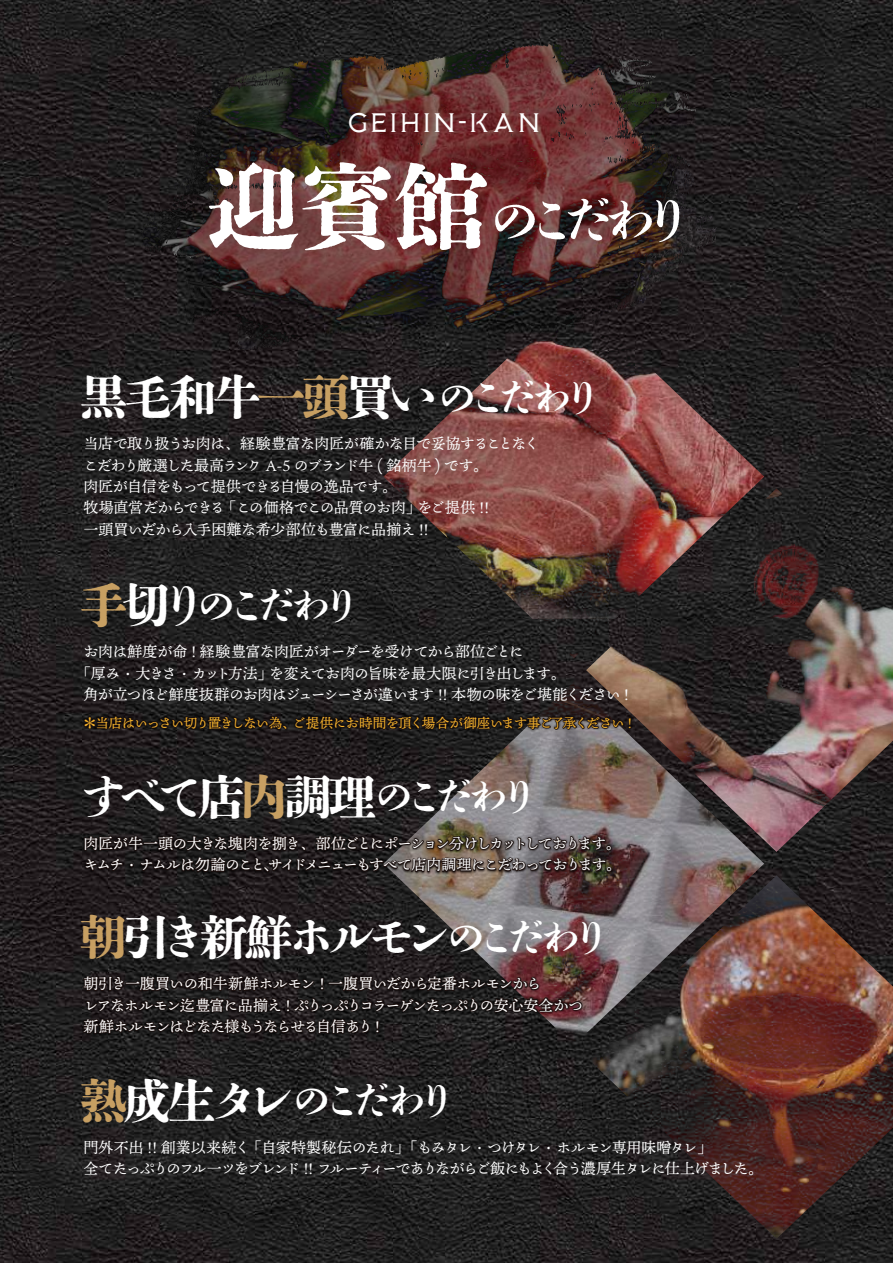
<style>
.page{position:relative;width:893px;height:1263px;background:#fff}
.page>*{position:absolute;margin:0;border:0;box-sizing:border-box;transform-origin:0 0}
.t1{font:800 50.55px "DNP Shuei N Shogo Min Std";letter-spacing:-.26em;color:#fff}
.t2{font:800 48px "DNP Shuei N Shogo Min Std";letter-spacing:-.155em;color:#fff}
.t3{font:800 48px "DNP Shuei N Shogo Min Std";letter-spacing:-.07em;color:#fff}
.t4{font:800 48px "DNP Shuei N Shogo Min Std";letter-spacing:-.13em;color:#fff}
.t5{font:800 39px "DNP Shuei N Shogo Min Std";letter-spacing:-.215em;color:#fff}
.t6{font:23.4px "Medusa Gothic";letter-spacing:.06em;color:#fff}
.t7{font:15px/21.3px "Ten Mincho";letter-spacing:-.065em;color:#fff}
.t8{font:15px/21.3px "Ten Mincho";letter-spacing:-.045em;color:#fff}
.t9{font:15px/21.3px "Ten Mincho";letter-spacing:-.095em;color:#fff}
.t10{font:13.5px "Ten Mincho";letter-spacing:-.065em;color:#f7b52c}
.s1{font-size:94.35px}
.s2{color:#c79f62}
.s3{font-size:39px}
.s4{font-size:48px;color:#c79f62}
.s5{font-size:48px}
.s6{font-family:"Koz Go Pr 6 N"}
</style>
<div class="page">
<img style="left:0;top:0;width:893px;height:1263px">
<img style="left:110px;top:0;width:629px;height:387px">
<img style="left:383px;top:296px;width:381px;height:329px">
<img style="left:586px;top:488px;width:307px;height:364px">
<img style="left:383px;top:682px;width:381px;height:290px">
<img style="left:586px;top:875px;width:307px;height:364px">
<svg style="left:83px;top:773px;width:529px;height:143px;background:#3d3635"></svg>
<svg style="left:82px;top:931px;width:501px;height:132px;background:#282121"></svg>
<img style="left:80px;top:712px;width:556px;height:34px">
<svg style="left:83px;top:671px;width:205px;height:86px;background:#1f1c1c"></svg>
<svg style="left:294px;top:625px;width:338px;height:114px;background:#2a2625"></svg>
<h3 class="t6" style="left:349px;top:106px;width:195px">GEIHIN-KAN</h3>
<h1 class="t1" style="left:205px;top:184px;width:489px"><span class="s1">迎賓館</span>のこだわり</h1>
<h2 class="t3" style="left:79px;top:363px;width:524px">黒毛和牛<span class="s2">一頭</span>買い<span class="s3">のこだわり</span></h2>
<p class="t8" style="left:83px;top:433px;width:457px">当店で取り扱うお肉は、経験豊富な肉匠が確かな目で妥協することなくこだわり厳選した最高ランク A-5 のブランド牛 ( 銘柄牛 ) です。<br>肉匠が自信をもって提供できる自慢の逸品です。<br>牧場直営だからできる 「この価格でこの品質のお肉」をご提供 !!<br>一頭買いだから入手困難な希少部位も豊富に品揃え !!</p>
<h3 class="t5" style="left:79px;top:577px;width:283px"><span class="s4">手</span><span class="s5">切り</span>のこだわり</h3>
<p class="t7" style="left:83px;top:641px;width:442px">お肉は鮮度が命 ! 経験豊富な肉匠がオーダーを受けてから部位ごとに</p>
<p class="t7" style="left:76px;top:663px;width:492px">「厚み・大きさ・カット方法」を変えてお肉の旨味を最大限に引き出します。</p>
<p class="t7" style="left:83px;top:684px;width:547px">角が立つほど鮮度抜群のお肉はジューシーさが違います !! 本物の味をご堪能ください !</p>
<p class="t10" style="left:83px;top:715px;width:550px">＊当店はいっさい切り置きしない為、ご提供にお時間を頂く場合が御座います事ご了承ください !</p>
<h2 class="t4" style="left:79px;top:763px;width:460px">すべて店<span class="s2">内</span>調理<span class="s3">のこだわり</span></h2>
<p class="t9" style="left:83px;top:833px;width:540px">肉匠が牛一頭の大きな塊肉を捌き、部位ごとにポーション分けしカットしております。キムチ・ナムルは勿論のこと<span class="s6">､</span>サイドメニューもすべて店内調理にこだわっております。</p>
<h2 class="t2" style="left:79px;top:903px;width:533px"><span class="s2">朝</span>引き新鮮ホルモン<span class="s3">のこだわり</span></h2>
<p class="t7" style="left:83px;top:973px;width:501px">朝引き一腹買いの和牛新鮮ホルモン ! 一腹買いだから定番ホルモンから<br>レアなホルモン迄豊富に品揃え ! ぷりっぷりコラーゲンたっぷりの安心安全かつ新鮮ホルモンはどなた様もうならせる自信あり !</p>
<h3 class="t5" style="left:79px;top:1073px;width:378px"><span class="s4">熟</span><span class="s5">成生タレ</span>のこだわり</h3>
<p class="t7" style="left:83px;top:1137px;width:682px">門外不出 !! 創業以来続く 「自家特製秘伝のたれ」「もみタレ・つけタレ・ホルモン専用味噌タレ」<br>全てたっぷりのフル一ツをブレンド !! フルーティーでありながらご飯にもよく合う濃厚生タレに仕上げました。</p>
</div>
